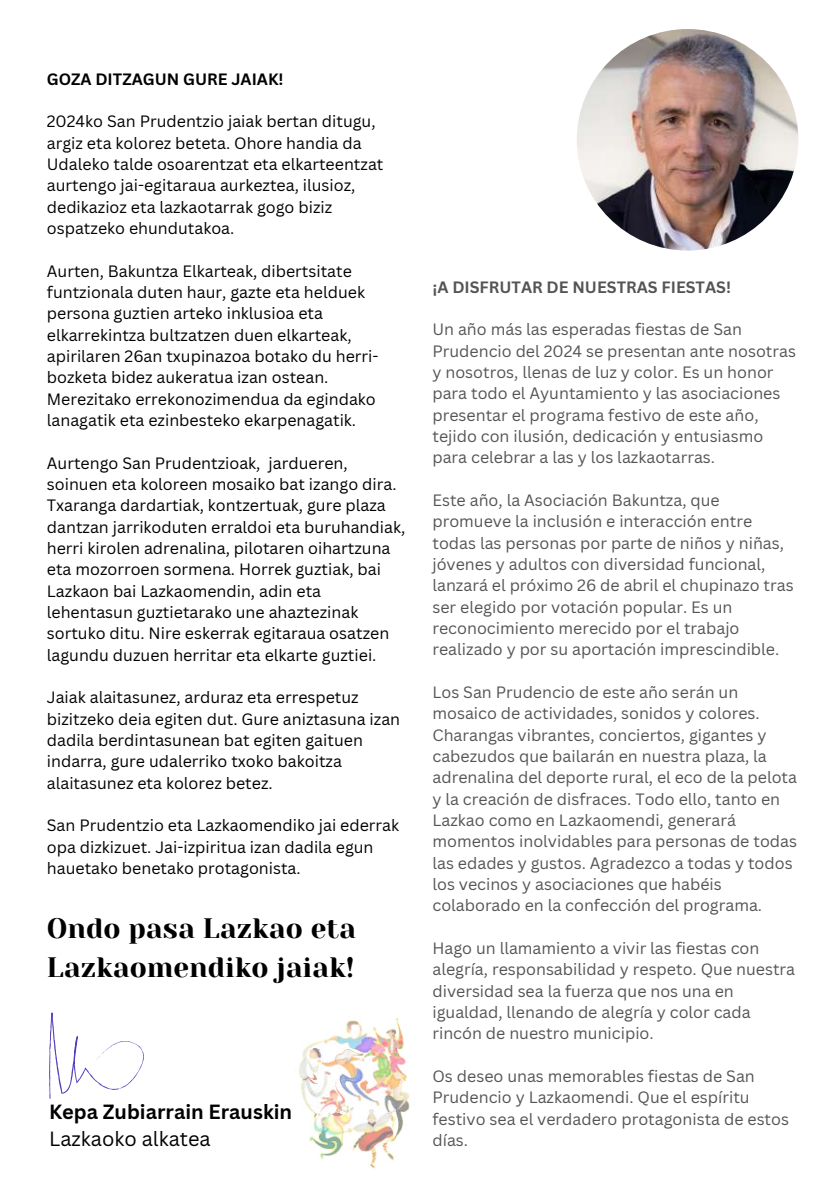
<style>
.page{position:relative;width:839px;height:1191px;background:#fff}
.page>*{position:absolute;margin:0;border:0;box-sizing:border-box;transform-origin:0 0}
.t1{font:28px/39px "Yeseva One";color:#000}
.t2{font:700 20px "Canva Sans";color:#000}
.t3{font:20px "Canva Sans";color:#000}
.t4{font:16px/21.4px "Canva Sans";color:#545454}
.t5{font:16px/21.4px "Canva Sans";color:#000}
.t6{font:700 16px "Canva Sans";color:#545454}
.t7{font:700 16px "Canva Sans";color:#000}
</style>
<div class="page">
<img style="left:298px;top:1017px;width:112px;height:152px">
<img style="left:576px;top:29px;width:222px;height:222px;border-radius:50%">
<svg style="left:49px;top:1013px;width:95px;height:86px"></svg>
<p class="t7" style="left:47px;top:68px;width:238px">GOZA DITZAGUN GURE JAIAK!</p>
<p class="t5" style="left:47px;top:110px;width:338px">2024ko San Prudentzio jaiak bertan ditugu, argiz eta kolorez beteta. Ohore handia da Udaleko talde osoarentzat eta elkarteentzat aurtengo jai-egitaraua aurkeztea, ilusioz, dedikazioz eta lazkaotarrak gogo biziz ospatzeko ehundutakoa.</p>
<p class="t5" style="left:47px;top:260px;width:333px">Aurten, Bakuntza Elkarteak, dibertsitate funtzionala duten haur, gazte eta helduek persona guztien arteko inklusioa eta elkarrekintza bultzatzen duen elkarteak, apirilaren 26an txupinazoa botako du herri&shy;bozketa bidez aukeratua izan ostean.<br>Merezitako errekonozimendua da egindako lanagatik eta ezinbesteko ekarpenagatik.</p>
<p class="t5" style="left:47px;top:452px;width:360px">Aurtengo San Prudentzioak, jardueren, soinuen eta koloreen mosaiko bat izango dira.<br>Txaranga dardartiak, kontzertuak, gure plaza dantzan jarrikoduten erraldoi eta buruhandiak, herri kirolen adrenalina, pilotaren oihartzuna eta mozorroen sormena. Horrek guztiak, bai Lazkaon bai Lazkaomendin, adin eta lehentasun guztietarako une ahaztezinak sortuko ditu. Nire eskerrak egitaraua osatzen lagundu duzuen herritar eta elkarte guztiei.</p>
<p class="t5" style="left:47px;top:686px;width:355px">Jaiak alaitasunez, arduraz eta errespetuz bizitzeko deia egiten dut. Gure aniztasuna izan dadila berdintasunean bat egiten gaituen indarra, gure udalerriko txoko bakoitza alaitasunez eta kolorez betez.</p>
<p class="t5" style="left:47px;top:814px;width:354px">San Prudentzio eta Lazkaomendiko jai ederrak opa dizkizuet. Jai-izpiritua izan dadila egun hauetako benetako protagonista.</p>
<h1 class="t1" style="left:47px;top:909px;width:310px">Ondo pasa Lazkao eta<br>Lazkaomendiko jaiak!</h1>
<p class="t2" style="left:49px;top:1098px;width:245px">Kepa Zubiarrain Erauskin</p>
<p class="t3" style="left:49px;top:1125px;width:163px">Lazkaoko alkatea</p>
<p class="t6" style="left:432px;top:276px;width:300px">¡A DISFRUTAR DE NUESTRAS FIESTAS!</p>
<p class="t4" style="left:432px;top:319px;width:365px">Un año más las esperadas fiestas de San Prudencio del 2024 se presentan ante nosotras y nosotros, llenas de luz y color. Es un honor para todo el Ayuntamiento y las asociaciones presentar el programa festivo de este año, tejido con ilusión, dedicación y entusiasmo para celebrar a las y los lazkaotarras.</p>
<p class="t4" style="left:432px;top:489px;width:362px">Este año, la Asociación Bakuntza, que promueve la inclusión e interacción entre todas las personas por parte de niños y niñas, jóvenes y adultos con diversidad funcional, lanzará el próximo 26 de abril el chupinazo tras ser elegido por votación popular. Es un reconocimiento merecido por el trabajo realizado y por su aportación imprescindible.</p>
<p class="t4" style="left:432px;top:681px;width:366px">Los San Prudencio de este año serán un mosaico de actividades, sonidos y colores.<br>Charangas vibrantes, conciertos, gigantes y cabezudos que bailarán en nuestra plaza, la adrenalina del deporte rural, el eco de la pelota y la creación de disfraces. Todo ello, tanto en Lazkao como en Lazkaomendi, generará momentos inolvidables para personas de todas las edades y gustos. Agradezco a todas y todos los vecinos y asociaciones que habéis colaborado en la confección del programa.</p>
<p class="t4" style="left:432px;top:937px;width:364px">Hago un llamamiento a vivir las fiestas con alegría, responsabilidad y respeto. Que nuestra diversidad sea la fuerza que nos una en igualdad, llenando de alegría y color cada rincón de nuestro municipio.</p>
<p class="t4" style="left:432px;top:1065px;width:358px">Os deseo unas memorables fiestas de San Prudencio y Lazkaomendi. Que el espíritu festivo sea el verdadero protagonista de estos días.</p>
</div>
